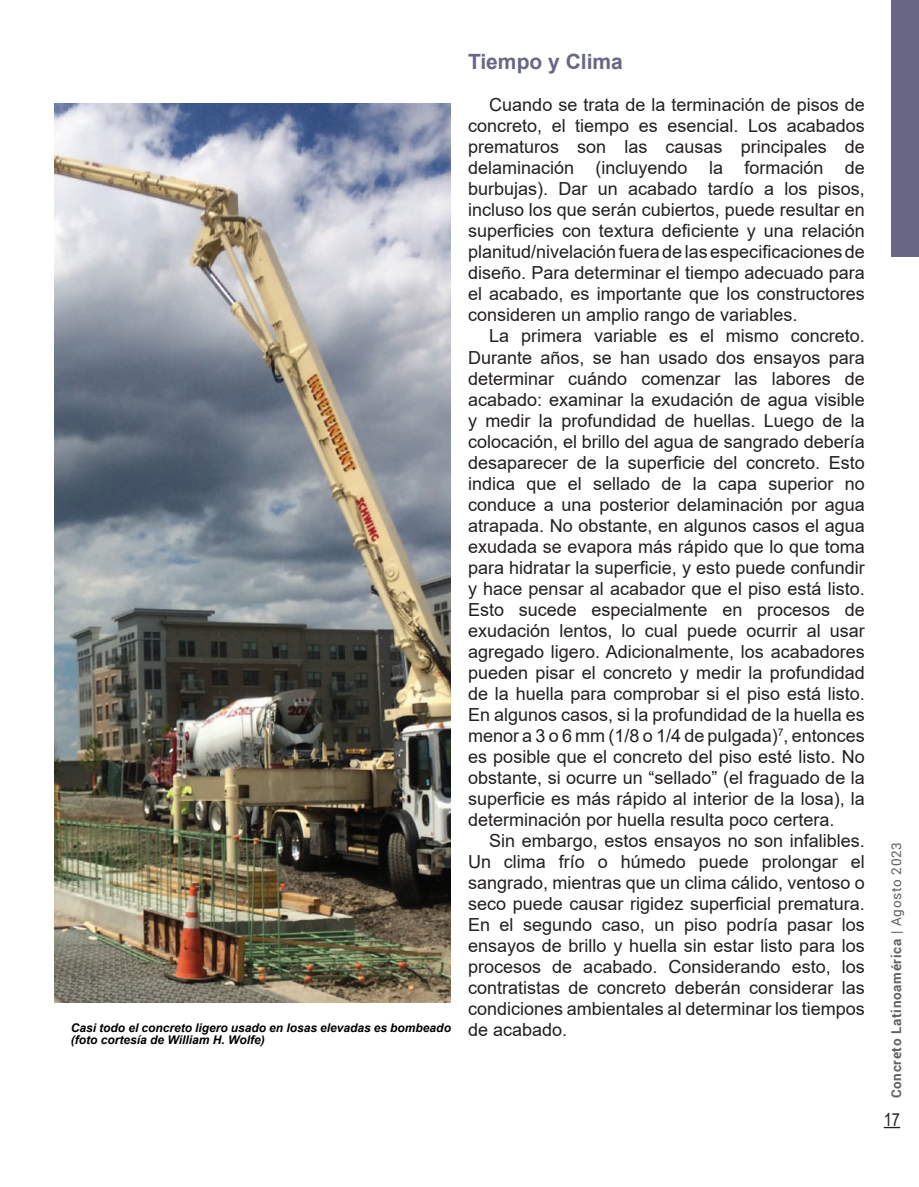
<style>
.page{position:relative;width:919px;height:1187px;background:#fff}
.page>*{position:absolute;margin:0;border:0;box-sizing:border-box;transform-origin:0 0}
.t1{font:700 21px "Arial";color:#686685}
.t2{font:18px/21px "Arial";color:#231f20;text-align:justify}
.t3{font:18px "Arial Narrow";color:#231f20}
.t4{font:700 13.5px "Roboto";letter-spacing:.05em;color:#616164}
.t5{font:italic 700 12px/12px "Arial";color:#000001}
.s1{font-weight:400;font-style:normal;font-size:18px;color:#231f20}
.s2{font-weight:400}
</style>
<div class="page">
<svg style="left:883px;top:1126px;width:17px;height:2px"></svg>
<div style="left:891px;top:0;width:27px;height:256px;background:#686685"></div>
<img style="left:54px;top:104px;width:397px;height:898px">
<p class="t1" style="left:468px;top:47px;width:156px">Tiempo y Clima</p>
<p class="t2" style="left:468px;top:94px;width:398px;text-indent:21px">Cuando se trata de la terminación de pisos de concreto, el tiempo es esencial. Los acabados prematuros son las causas principales de delaminación (incluyendo la formación de burbujas). Dar un acabado tardío a los pisos, incluso los que serán cubiertos, puede resultar en superficies con textura deficiente y una relación planitud/nivelación fuera de las especificaciones de diseño. Para determinar el tiempo adecuado para el acabado, es importante que los constructores consideren un amplio rango de variables.</p>
<p class="t2" style="left:468px;top:325px;width:398px;text-indent:21px">La primera variable es el mismo concreto.<br>Durante años, se han usado dos ensayos para determinar cuándo comenzar las labores de acabado: examinar la exudación de agua visible y medir la profundidad de huellas. Luego de la colocación, el brillo del agua de sangrado debería desaparecer de la superficie del concreto. Esto indica que el sellado de la capa superior no conduce a una posterior delaminación por agua atrapada. No obstante, en algunos casos el agua exudada se evapora más rápido que lo que toma para hidratar la superficie, y esto puede confundir y hace pensar al acabador que el piso está listo.<br>Esto sucede especialmente en procesos de exudación lentos, lo cual puede ocurrir al usar agregado ligero. Adicionalmente, los acabadores pueden pisar el concreto y medir la profundidad de la huella para comprobar si el piso está listo.<br>En algunos casos, si la profundidad de la huella es menor a 3 o 6 mm (1/8 o 1/4 de pulgada)<sup>7</sup>, entonces es posible que el concreto del piso esté listo. No obstante, si ocurre un “sellado” (el fraguado de la superficie es más rápido al interior de la losa), la determinación por huella resulta poco certera.</p>
<p class="t2" style="left:468px;top:829px;width:398px;text-indent:21px">Sin embargo, estos ensayos no son infalibles.<br>Un clima frío o húmedo puede prolongar el sangrado, mientras que un clima cálido, ventoso o seco puede causar rigidez superficial prematura.<br>En el segundo caso, un piso podría pasar los ensayos de brillo y huella sin estar listo para los procesos de acabado. Considerando esto, los contratistas de concreto deberán considerar las condiciones ambientales al determinar los tiempos</p>
<p class="t5" style="left:71px;top:1022px;width:497px">Casi todo el concreto ligero usado en losas elevadas es bombeado <span class="s1">de acabado. </span>(foto cortesía de William H. Wolfe)</p>
<p class="t4" style="left:886px;top:1098px;width:258px;rotate:-90deg">Concreto Latinoamérica <span class="s2">| Agosto 2023</span></p>
<p class="t3" style="left:883px;top:1105px;width:18px">17</p>
</div>
